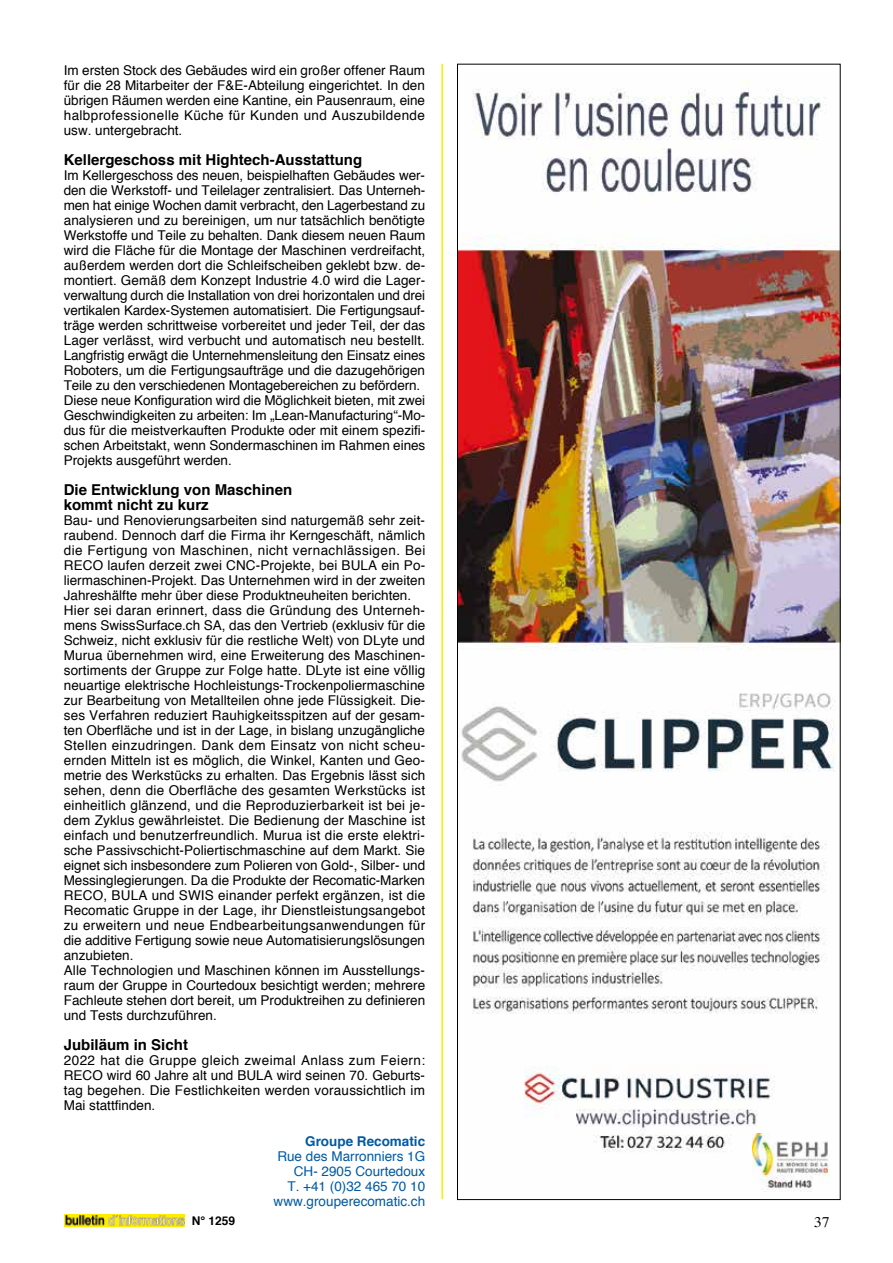
<style>
.page{position:relative;width:893px;height:1263px;background:#fff}
.page>*{position:absolute;margin:0;border:0;box-sizing:border-box;transform-origin:0 0}
.t1{font:700 15px/15px "Helvetica";color:#000}
.t2{font:13.5px/15px "Helvetica";color:#000;text-align:justify}
.t3{font:13.5px/15px "Helvetica";color:#005aa2;text-align:right}
.t4{font:700 13.5px "Helvetica";color:#005aa2}
.t5{font:700 12px "Helvetica";color:#000}
</style>
<div class="page">
<img style="left:64px;top:1215px;width:120px;height:11px">
<img style="left:459px;top:80px;width:380px;height:1072px">
<hr style="left:441px;top:64px;width:2px;height:1135px;background:#ffed00">
<img style="left:752px;top:1133px;width:78px;height:59px">
<p class="t2" style="left:64px;top:63px;width:363px">Im ersten Stock des Gebäudes wird ein großer offener Raum für die 28 Mitarbeiter der F&amp;E-Abteilung eingerichtet. In den übrigen Räumen werden eine Kantine, ein Pausenraum, eine halbprofessionelle Küche für Kunden und Auszubildende usw. untergebracht.</p>
<p class="t1" style="left:64px;top:152px;width:300px">Kellergeschoss mit Hightech-Ausstattung</p>
<p class="t2" style="left:64px;top:168px;width:363px;text-align:left">Im Kellergeschoss des neuen, beispielhaften Gebäudes wer&shy;den die Werkstoff- und Teilelager zentralisiert. Das Unterneh&shy;men hat einige Wochen damit verbracht, den Lagerbestand zu analysieren und zu bereinigen, um nur tatsächlich benötigte Werkstoffe und Teile zu behalten. Dank diesem neuen Raum wird die Fläche für die Montage der Maschinen verdreifacht, außerdem werden dort die Schleifscheiben geklebt bzw. de&shy;montiert. Gemäß dem Konzept Industrie 4.0 wird die Lager&shy;verwaltung durch die Installation von drei horizontalen und drei vertikalen Kardex-Systemen automatisiert. Die Fertigungsauf&shy;träge werden schrittweise vorbereitet und jeder Teil, der das Lager verlässt, wird verbucht und automatisch neu bestellt.<br>Langfristig erwägt die Unternehmensleitung den Einsatz eines Roboters, um die Fertigungsaufträge und die dazugehörigen Teile zu den verschiedenen Montagebereichen zu befördern.<br>Diese neue Konfiguration wird die Möglichkeit bieten, mit zwei Geschwindigkeiten zu arbeiten: Im „Lean-Manufacturing“-Mo&shy;dus für die meistverkauften Produkte oder mit einem spezifi&shy;schen Arbeitstakt, wenn Sondermaschinen im Rahmen eines Projekts ausgeführt werden.</p>
<p class="t1" style="left:64px;top:482px;width:230px">Die Entwicklung von Maschinen kommt nicht zu kurz</p>
<p class="t2" style="left:64px;top:513px;width:363px;text-align:left">Bau- und Renovierungsarbeiten sind naturgemäß sehr zeit&shy;raubend. Dennoch darf die Firma ihr Kerngeschäft, nämlich die Fertigung von Maschinen, nicht vernachlässigen. Bei RECO laufen derzeit zwei CNC-Projekte, bei BULA ein Po&shy;liermaschinen-Projekt. Das Unternehmen wird in der zweiten Jahreshälfte mehr über diese Produktneuheiten berichten.<br>Hier sei daran erinnert, dass die Gründung des Unterneh&shy;mens SwissSurface.ch SA, das den Vertrieb (exklusiv für die Schweiz, nicht exklusiv für die restliche Welt) von DLyte und Murua übernehmen wird, eine Erweiterung des Maschinen&shy;sortiments der Gruppe zur Folge hatte. DLyte ist eine völlig neuartige elektrische Hochleistungs-Trockenpoliermaschine zur Bearbeitung von Metallteilen ohne jede Flüssigkeit. Die&shy;ses Verfahren reduziert Rauhigkeitsspitzen auf der gesam&shy;ten Oberfläche und ist in der Lage, in bislang unzugängliche Stellen einzudringen. Dank dem Einsatz von nicht scheu&shy;ernden Mitteln ist es möglich, die Winkel, Kanten und Geo&shy;metrie des Werkstücks zu erhalten. Das Ergebnis lässt sich sehen, denn die Oberfläche des gesamten Werkstücks ist einheitlich glänzend, und die Reproduzierbarkeit ist bei je&shy;dem Zyklus gewährleistet. Die Bedienung der Maschine ist einfach und benutzerfreundlich. Murua ist die erste elektri&shy;sche Passivschicht-Poliertischmaschine auf dem Markt. Sie eignet sich insbesondere zum Polieren von Gold-, Silber- und Messinglegierungen. Da die Produkte der Recomatic-Marken RECO, BULA und SWIS einander perfekt ergänzen, ist die Recomatic Gruppe in der Lage, ihr Dienstleistungsangebot zu erweitern und neue Endbearbeitungsanwendungen für die additive Fertigung sowie neue Automatisierungslösungen anzubieten.<br>Alle Technologien und Maschinen können im Ausstellungs&shy;raum der Gruppe in Courtedoux besichtigt werden; mehrere Fachleute stehen dort bereit, um Produktreihen zu definieren und Tests durchzuführen.</p>
<p class="t1" style="left:64px;top:1037px;width:126px">Jubiläum in Sicht</p>
<p class="t2" style="left:64px;top:1053px;width:363px">2022 hat die Gruppe gleich zweimal Anlass zum Feiern:<br>RECO wird 60 Jahre alt und BULA wird seinen 70. Geburts&shy;tag begehen. Die Festlichkeiten werden voraussichtlich im Mai stattfinden.</p>
<p class="t4" style="left:305px;top:1130px;width:122px">Groupe Recomatic</p>
<p class="t3" style="left:274px;top:1149px;width:153px">Rue des Marronniers 1G<br>CH- 2905 Courtedoux<br>T. +41 (0)32 465 70 10 www.grouperecomatic.ch</p>
<p class="t5" style="left:192px;top:1211px;width:45px">N° 1259</p>
</div>
